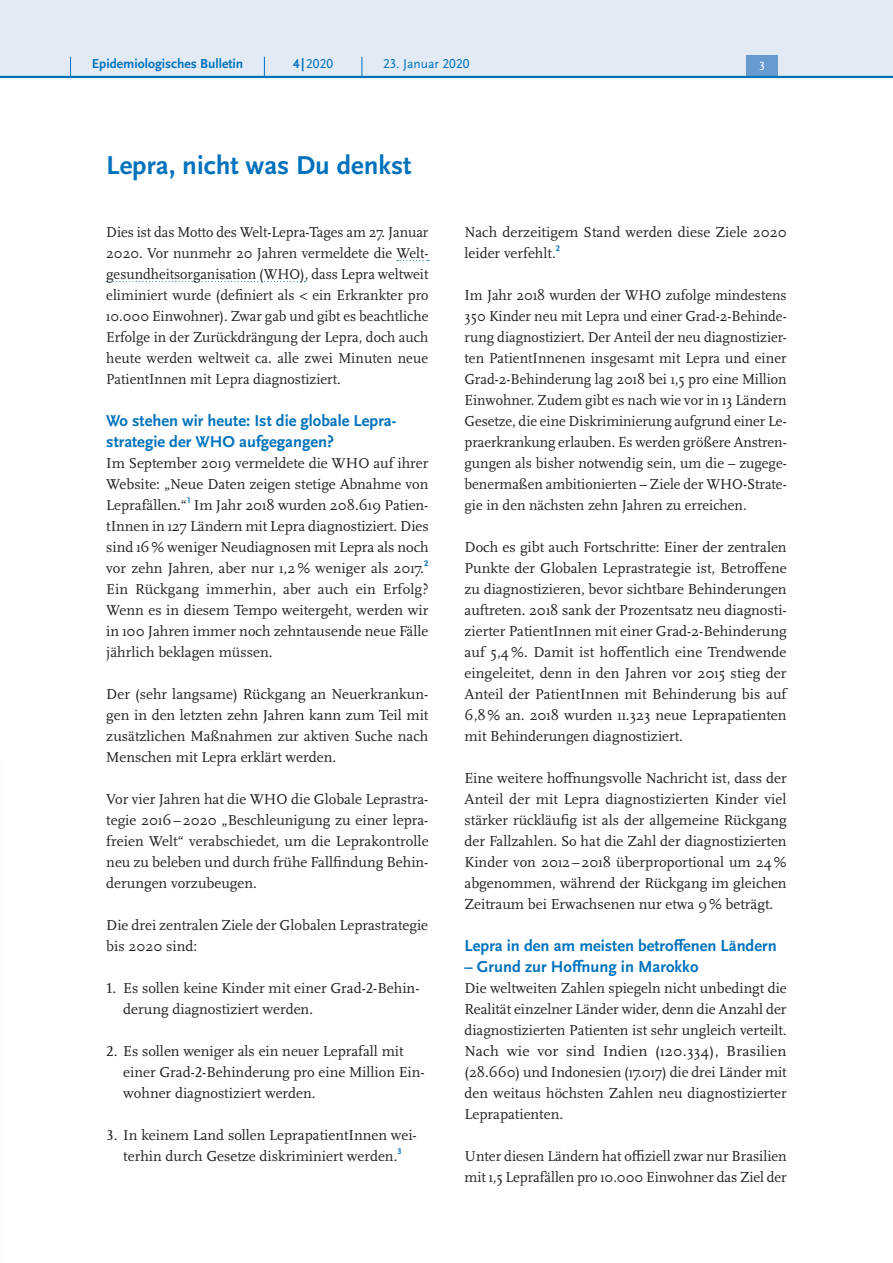
<style>
.page{position:relative;width:893px;height:1263px;background:#fff}
.page>*{position:absolute;margin:0;border:0;box-sizing:border-box;transform-origin:0 0}
.H2{font:700 27px "Scala Sans Pro";color:#0072bc}
.t1{font:700 16.5px/21px "Scala Sans Pro";color:#0072bc}
.P_-_Fließtext{font:15px/21px "Scala Pro";color:#231f20;text-align:justify}
.t2{font:700 13.5px "Scala Sans Pro";color:#0072bc}
.t3{font:13.5px "Scala Sans Pro";color:#0072bc}
.t4{font:12.45px "Scala Sans Pro";color:#fff}
.s1{font-weight:700}
</style>
<div class="page">
<svg style="left:397px;top:260px;width:32px;height:1px"></svg>
<svg style="left:107px;top:281px;width:198px;height:1px"></svg>
<div style="left:0;top:0;width:893px;height:77px;background:#e2eaf6"></div>
<div style="left:746px;top:55px;width:32px;height:21px;background:#679ad1"></div>
<hr style="left:0;top:76px;width:893px;height:2px;background:#0072bc">
<svg style="left:70px;top:57px;width:1px;height:19px"></svg>
<svg style="left:264px;top:57px;width:1px;height:19px"></svg>
<svg style="left:362px;top:57px;width:1px;height:19px"></svg>
<p class="t2" style="left:92px;top:55px;width:153px">Epidemiologisches Bulletin</p>
<p class="t3" style="left:293px;top:55px;width:42px"><span class="s1">4 |</span>2020</p>
<p class="t3" style="left:383px;top:55px;width:88px">23. Januar 2020</p>
<p class="t4" style="left:759px;top:59px;width:7px">3</p>
<h2 class="H2" style="left:106px;top:149px;width:307px">Lepra, nicht was Du denkst</h2>
<p class="P_-_Fließtext" style="left:106px;top:221px;width:324px">Dies ist das Motto des Welt-Lepra-Tages am 27. Januar 2020. Vor nunmehr 20 Jahren vermeldete die Welt&shy;gesundheitsorganisation (WHO), dass Lepra weltweit eliminiert wurde (definiert als &lt; ein Erkrankter pro 10.000 Einwohner). Zwar gab und gibt es beachtliche Erfolge in der Zurückdrängung der Lepra, doch auch heute werden weltweit ca. alle zwei Minuten neue PatientInnen mit Lepra diagnostiziert.</p>
<h4 class="t1" style="left:106px;top:410px;width:292px">Wo stehen wir heute: Ist die globale Lepra&shy;strategie der WHO aufgegangen?</h4>
<p class="P_-_Fließtext" style="left:106px;top:452px;width:324px">Im September 2019 vermeldete die WHO auf ihrer Website: „Neue Daten zeigen stetige Abnahme von Leprafällen.“<sup>1</sup> Im Jahr 2018 wurden 208.619 Patien&shy;tInnen in 127 Ländern mit Lepra diagnostiziert. Dies sind 16% weniger Neudiagnosen mit Lepra als noch vor zehn Jahren, aber nur 1,2% weniger als 2017.<sup>2<br></sup>Ein Rückgang immerhin, aber auch ein Erfolg?<br>Wenn es in diesem Tempo weitergeht, werden wir in 100 Jahren immer noch zehntausende neue Fälle jährlich beklagen müssen.</p>
<p class="P_-_Fließtext" style="left:106px;top:683px;width:324px">Der (sehr langsame) Rückgang an Neuerkrankun&shy;gen in den letzten zehn Jahren kann zum Teil mit zusätzlichen Maßnahmen zur aktiven Suche nach Menschen mit Lepra erklärt werden.</p>
<p class="P_-_Fließtext" style="left:106px;top:788px;width:324px">Vor vier Jahren hat die WHO die Globale Leprastra&shy;tegie 2016–2020 „Beschleunigung zu einer lepra&shy;freien Welt“ verabschiedet, um die Leprakontrolle neu zu beleben und durch frühe Fallfindung Behin&shy;derungen vorzubeugen.</p>
<p class="P_-_Fließtext" style="left:106px;top:914px;width:323px">Die drei zentralen Ziele der Globalen Leprastrategie bis 2020 sind:</p>
<p class="P_-_Fließtext" style="left:123px;top:977px;width:298px;text-indent:-17px">1. Es sollen keine Kinder mit einer Grad-2-Behin&shy;derung diagnostiziert werden.</p>
<p class="P_-_Fließtext" style="left:123px;top:1040px;width:303px;text-align:left;text-indent:-17px">2. Es sollen weniger als ein neuer Leprafall mit einer Grad-2-Behinderung pro eine Million Ein&shy;wohner diagnostiziert werden.</p>
<p class="P_-_Fließtext" style="left:106px;top:1124px;width:312px;text-align:center">3. In keinem Land sollen LeprapatientInnen wei&shy;terhin durch Gesetze diskriminiert werden.<sup>3</sup></p>
<p class="P_-_Fließtext" style="left:465px;top:221px;width:324px">Nach derzeitigem Stand werden diese Ziele 2020 leider verfehlt.<sup>2</sup></p>
<p class="P_-_Fließtext" style="left:465px;top:284px;width:324px">Im Jahr 2018 wurden der WHO zufolge mindestens 350 Kinder neu mit Lepra und einer Grad-2-Behinde&shy;rung diagnostiziert. Der Anteil der neu diagnostizier&shy;ten PatientInnenen insgesamt mit Lepra und einer Grad-2-Behinderung lag 2018 bei 1,5 pro eine Million Einwohner. Zudem gibt es nach wie vor in 13 Ländern Gesetze, die eine Diskriminierung aufgrund einer Le&shy;praerkrankung erlauben. Es werden größere Anstren&shy;gungen als bisher notwendig sein, um die – zugege&shy;benermaßen ambitionierten – Ziele der WHO-Strate&shy;gie in den nächsten zehn Jahren zu erreichen.</p>
<p class="P_-_Fließtext" style="left:465px;top:536px;width:324px">Doch es gibt auch Fortschritte: Einer der zentralen Punkte der Globalen Leprastrategie ist, Betroffene zu diagnostizieren, bevor sichtbare Behinderungen auftreten. 2018 sank der Prozentsatz neu diagnosti&shy;zierter PatientInnen mit einer Grad-2-Behinderung auf 5,4%. Damit ist hoffentlich eine Trendwende eingeleitet, denn in den Jahren vor 2015 stieg der Anteil der PatientInnen mit Behinderung bis auf 6,8% an. 2018 wurden 11.323 neue Leprapatienten mit Behinderungen diagnostiziert.</p>
<p class="P_-_Fließtext" style="left:465px;top:767px;width:324px">Eine weitere hoffnungsvolle Nachricht ist, dass der Anteil der mit Lepra diagnostizierten Kinder viel stärker rückläufig ist als der allgemeine Rückgang der Fallzahlen. So hat die Zahl der diagnostizierten Kinder von 2012–2018 überproportional um 24% abgenommen, während der Rückgang im gleichen Zeitraum bei Erwachsenen nur etwa 9% beträgt.</p>
<h4 class="t1" style="left:465px;top:935px;width:314px">Lepra in den am meisten betroffenen Ländern</h4>
<h4 class="t1" style="left:465px;top:956px;width:235px">– Grund zur Hoffnung in Marokko</h4>
<p class="P_-_Fließtext" style="left:465px;top:977px;width:324px">Die weltweiten Zahlen spiegeln nicht unbedingt die Realität einzelner Länder wider, denn die Anzahl der diagnostizierten Patienten ist sehr ungleich verteilt.<br>Nach wie vor sind Indien (120.334), Brasilien (28.660) und Indonesien (17.017) die drei Länder mit den weitaus höchsten Zahlen neu diagnostizierter Leprapatienten.</p>
<p class="P_-_Fließtext" style="left:465px;top:1145px;width:324px">Unter diesen Ländern hat offiziell zwar nur Brasilien mit 1,5 Leprafällen pro 10.000 Einwohner das Ziel der</p>
</div>
